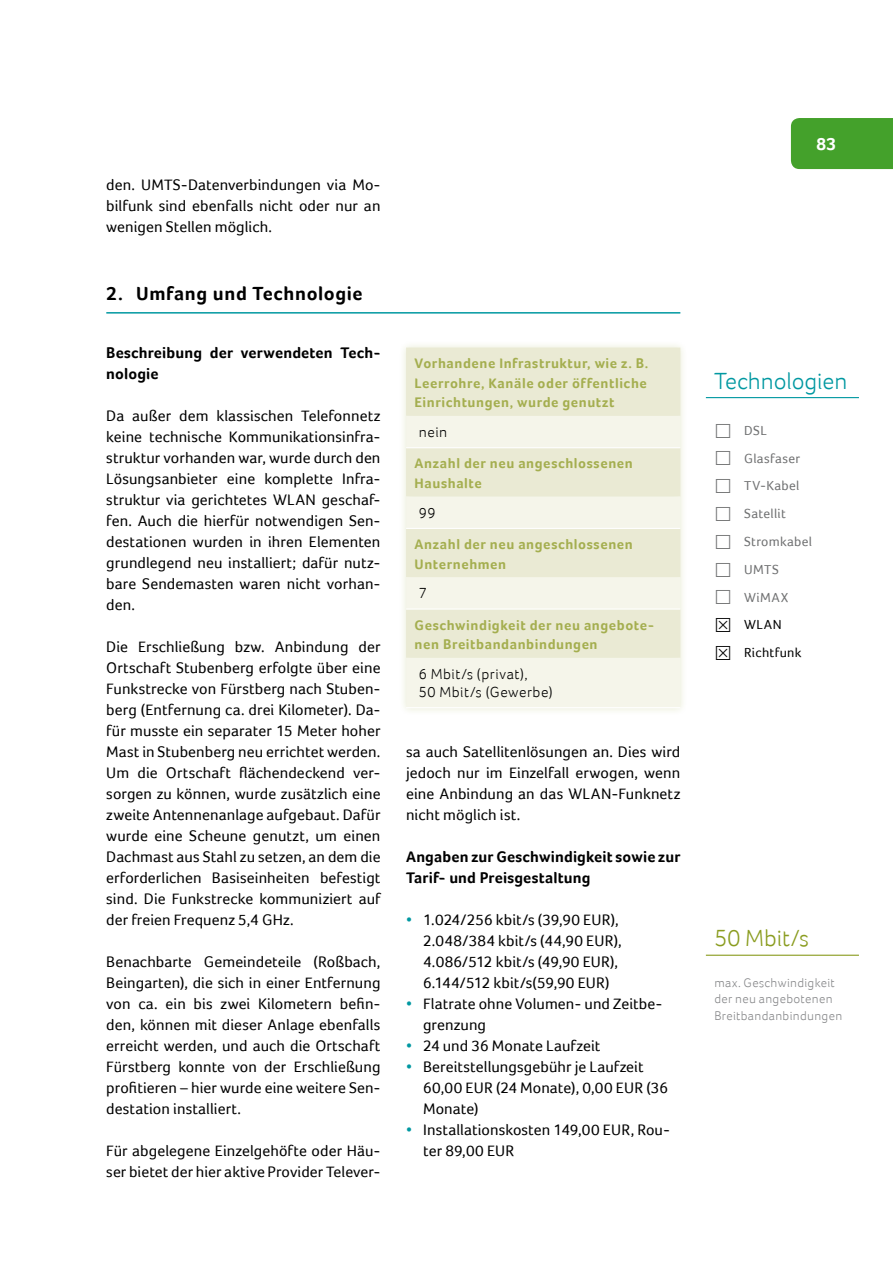
<style>
.page{position:relative;width:893px;height:1263px;background:#fff}
.page>*{position:absolute;margin:0;border:0;box-sizing:border-box;transform-origin:0 0}
.t1{font:300 24px "Foco";color:#0098a1}
.t2{font:300 24px "Foco";color:#8a9c1f}
.t3{font:700 19.5px "Foco";letter-spacing:.03em;color:#000}
.t4{font:700 18px "Foco";color:#fff}
.t5{font:15.75px/21px "Foco";letter-spacing:.005em;color:#000;text-align:justify}
.t6{font:700 15.75px/21px "Foco";letter-spacing:.01em;color:#000}
.t7{font:300 15px/18px "Foco";letter-spacing:.035em;color:#000}
.t8{font:700 14.25px/19.5px "Foco";letter-spacing:.04em;color:#a4ae4f}
.t9{font:13.5px/27.8px "Foco";letter-spacing:.025em;color:#707172}
.t10{font:13.5px/27.8px "Foco";letter-spacing:.025em;color:#000}
.t11{font:300 12.75px/16.5px "Foco";letter-spacing:.025em;color:#87888a}
.s1{color:#0098a1}
</style>
<div class="page">
<div style="left:791px;top:118px;width:102px;height:51px;background:#44a12b"></div>
<hr style="left:106px;top:312px;width:574px;height:2px;background:#0098a1">
<div style="left:398px;top:340px;width:290px;height:376px;background:#fafbf7"></div>
<div style="left:406px;top:348px;width:274px;height:68px;background:#eaead4"></div>
<svg style="left:406px;top:416px;width:274px;height:291px"></svg>
<hr style="left:406px;top:608px;width:274px;height:2px;background:#fff">
<hr style="left:406px;top:528px;width:274px;height:1px;background:#fff">
<hr style="left:406px;top:447px;width:274px;height:1px;background:#fff">
<hr style="left:406px;top:707px;width:274px;height:1px;background:#fff">
<hr style="left:706px;top:955px;width:153px;height:1px;background:#8a9c1f">
<hr style="left:706px;top:397px;width:153px;height:1px;background:#0098a1">
<p class="t5" style="left:106px;top:174px;width:276px">den. UMTS-Datenverbindungen via Mo&shy;bilfunk sind ebenfalls nicht oder nur an wenigen Stellen möglich.</p>
<p class="t3" style="left:106px;top:281px;width:258px">2. Umfang und Technologie</p>
<p class="t6" style="left:106px;top:342px;width:276px">Beschreibung der verwendeten Tech&shy;nologie</p>
<p class="t5" style="left:106px;top:405px;width:276px">Da außer dem klassischen Telefonnetz keine technische Kommunikationsinfra&shy;struktur vorhanden war, wurde durch den Lösungsanbieter eine komplette Infra&shy;struktur via gerichtetes WLAN geschaf&shy;fen. Auch die hierfür notwendigen Sen&shy;destationen wurden in ihren Elementen grundlegend neu installiert; dafür nutz&shy;bare Sendemasten waren nicht vorhan&shy;den.</p>
<p class="t5" style="left:106px;top:636px;width:276px">Die Erschließung bzw. Anbindung der Ortschaft Stubenberg erfolgte über eine Funkstrecke von Fürstberg nach Stuben&shy;berg (Entfernung ca. drei Kilometer). Da&shy;für musste ein separater 15 Meter hoher Mast in Stubenberg neu errichtet werden.<br>Um die Ortschaft flächendeckend ver&shy;sorgen zu können, wurde zusätzlich eine zweite Antennenanlage aufgebaut. Dafür wurde eine Scheune genutzt, um einen Dachmast aus Stahl zu setzen, an dem die erforderlichen Basiseinheiten befestigt sind. Die Funkstrecke kommuniziert auf der freien Frequenz 5,4 GHz.</p>
<p class="t5" style="left:106px;top:951px;width:276px">Benachbarte Gemeindeteile (Roßbach, Beingarten), die sich in einer Entfernung von ca. ein bis zwei Kilometern befin&shy;den, können mit dieser Anlage ebenfalls erreicht werden, und auch die Ortschaft Fürstberg konnte von der Erschließung profitieren – hier wurde eine weitere Sen&shy;destation installiert.</p>
<p class="t5" style="left:106px;top:1140px;width:276px">Für abgelegene Einzelgehöfte oder Häu&shy;ser bietet der hier aktive Provider Telever-</p>
<p class="t8" style="left:415px;top:354px;width:235px;text-align:justify">Vorhandene Infrastruktur, wie z. B.<br>Leerrohre, Kanäle oder öffentliche Einrichtungen, wurde genutzt</p>
<p class="t7" style="left:419px;top:423px;width:30px">nein</p>
<p class="t8" style="left:415px;top:454px;width:220px">Anzahl der neu angeschlossenen<br>Haushalte</p>
<p class="t7" style="left:419px;top:504px;width:18px">99</p>
<p class="t8" style="left:415px;top:534px;width:220px">Anzahl der neu angeschlossenen<br>Unternehmen</p>
<p class="t7" style="left:419px;top:584px;width:10px">7</p>
<p class="t8" style="left:415px;top:615px;width:241px">Geschwindigkeit der neu angebote&shy;nen Breitbandanbindungen</p>
<p class="t7" style="left:419px;top:665px;width:136px">6 Mbit/s (privat),<br>50 Mbit/s (Gewerbe)</p>
<p class="t5" style="left:406px;top:741px;width:276px">sa auch Satellitenlösungen an. Dies wird jedoch nur im Einzelfall erwogen, wenn eine Anbindung an das WLAN-Funknetz nicht möglich ist.</p>
<p class="t6" style="left:406px;top:846px;width:276px">Angaben zur Geschwindigkeit sowie zur<br>Tarif- und Preisgestaltung</p>
<p class="t5" style="left:423px;top:909px;width:200px;text-align:left;text-indent:-17px"><span class="s1">•</span> 1.024/256 kbit/s (39,90 EUR),<br>2.048/384 kbit/s (44,90 EUR),<br>4.086/512 kbit/s (49,90 EUR),<br>6.144/512 kbit/s(59,90 EUR)</p>
<p class="t5" style="left:423px;top:993px;width:241px;text-indent:-17px"><span class="s1">•</span> Flatrate ohne Volumen- und Zeitbe&shy;grenzung</p>
<p class="t5" style="left:406px;top:1035px;width:196px"><span class="s1">•</span> 24 und 36 Monate Laufzeit</p>
<p class="t5" style="left:423px;top:1056px;width:246px;text-align:left;text-indent:-17px"><span class="s1">•</span> Bereitstellungsgebühr je Laufzeit<br>60,00 EUR (24 Monate), 0,00 EUR (36<br>Monate)</p>
<p class="t5" style="left:423px;top:1119px;width:248px;text-indent:-17px"><span class="s1">•</span> Installationskosten 149,00 EUR, Rou&shy;ter 89,00 EUR</p>
<p class="t4" style="left:816px;top:133px;width:22px">83</p>
<h1 class="t1" style="left:714px;top:367px;width:134px">Technologien</h1>
<p class="t9" style="left:744px;top:416px;width:70px">DSL<br>Glasfaser<br>TV-Kabel<br>Satellit<br>Stromkabel<br>UMTS<br>WiMAX</p>
<p class="t10" style="left:744px;top:611px;width:59px">WLAN<br>Richtfunk</p>
<h1 class="t2" style="left:714px;top:924px;width:96px">50 Mbit/s</h1>
<p class="t11" style="left:714px;top:974px;width:129px">max. Geschwindigkeit der neu angebotenen<br>Breitbandanbindungen</p>
</div>
